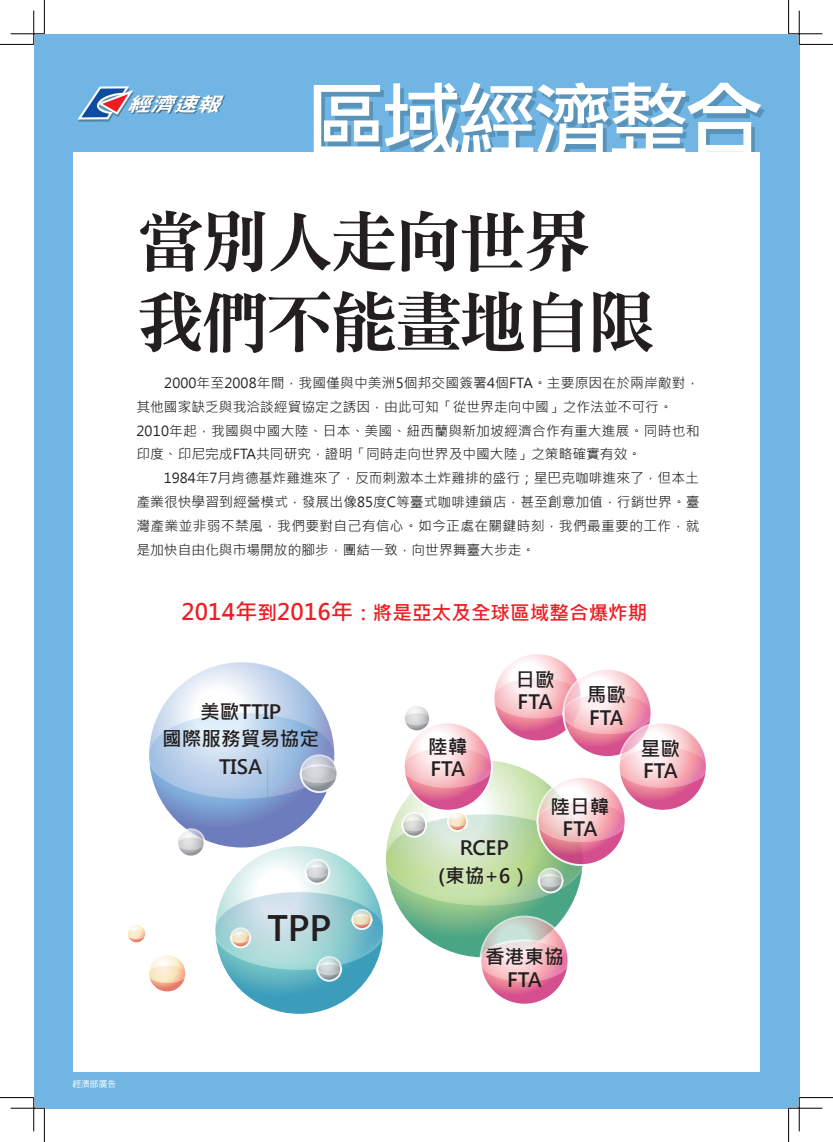
<style>
.page{position:relative;width:833px;height:1142px;background:#fff}
.page>*{position:absolute;margin:0;border:0;box-sizing:border-box;transform-origin:0 0}
.t1{font:80.38px "DF Li Hei Std W5";letter-spacing:-.05em;color:#fff}
.t2{font:67.12px/80.5px "DF Ming Std W9";letter-spacing:-.05em;color:#231f20}
.t3{font:700 34.5px "Microsoft Jheng Hei";color:#231f20}
.t4{font:700 19.62px/22.5px "Microsoft Jheng Hei";color:#231f20;text-align:center}
.t5{font:700 19.62px "Microsoft Jheng Hei";color:#ee1d23}
.t6{font:italic 19.5px "DF Hei Std W9";color:#fff;scale:1.19 1}
.t7{font:13.75px/23.8px "Microsoft Jheng Hei";letter-spacing:.005em;color:#231f20}
.t8{font:8.75px "DF Hei Std W5";color:#fff}
.s1{font-size:22.5px}
</style>
<div class="page">
<div style="left:34px;top:34px;width:765px;height:1073px;background:#70b5e3"></div>
<svg style="left:77px;top:86px;width:57px;height:36px"></svg>
<div style="left:73px;top:152px;width:686px;height:919px;background:#fff"></div>
<svg style="left:148px;top:661px;width:187px;height:187px"></svg>
<svg style="left:493px;top:653px;width:88px;height:88px"></svg>
<svg style="left:563px;top:668px;width:88px;height:88px"></svg>
<svg style="left:128px;top:697px;width:578px;height:317px"></svg>
<svg style="left:539px;top:868px;width:23px;height:24px"></svg>
<div style="left:538px;top:867px;width:25px;height:26px;border:2px solid #fff;border-radius:50%"></div>
<hr style="left:798px;top:11px;width:2px;height:33px;background:#fff">
<hr style="left:798px;top:1097px;width:2px;height:33px;background:#fff">
<hr style="left:0;top:44px;width:34px;height:1px;background:#000">
<hr style="left:799px;top:44px;width:34px;height:1px;background:#000">
<hr style="left:0;top:1097px;width:34px;height:1px;background:#000">
<hr style="left:799px;top:1097px;width:34px;height:1px;background:#000">
<hr style="left:44px;top:0;width:1px;height:34px;background:#000">
<hr style="left:44px;top:1107px;width:1px;height:34px;background:#000">
<hr style="left:788px;top:0;width:1px;height:34px;background:#000">
<hr style="left:788px;top:1107px;width:1px;height:34px;background:#000">
<hr style="left:11px;top:34px;width:33px;height:1px;background:#000">
<hr style="left:788px;top:34px;width:34px;height:1px;background:#000">
<hr style="left:11px;top:1107px;width:33px;height:1px;background:#000">
<hr style="left:788px;top:1107px;width:34px;height:1px;background:#000">
<hr style="left:34px;top:11px;width:1px;height:33px;background:#000">
<hr style="left:34px;top:1097px;width:1px;height:33px;background:#000">
<hr style="left:799px;top:11px;width:1px;height:33px;background:#000">
<hr style="left:799px;top:1097px;width:1px;height:33px;background:#000">
<h3 class="t6" style="left:127px;top:93px;width:86px">經濟速報</h3>
<h1 class="t1" style="left:306px;top:76px;width:460px">區域經濟整合</h1>
<h2 class="t2" style="left:136px;top:200px;width:521px">當別人走向世界我們不能畫地自限</h2>
<p class="t7" style="left:136px;top:371px;width:565px">　　2000年至2008年間，我國僅與中美洲5個邦交國簽署4個FTA。主要原因在於兩岸敵對，其他國家缺乏與我洽談經貿協定之誘因，由此可知「從世界走向中國」之作法並不可行。2010年起，我國與中國大陸、日本、美國、紐西蘭與新加坡經濟合作有重大進展。同時也和印度、印尼完成FTA共同研究，證明「同時走向世界及中國大陸」之策略確實有效。<br>　　1984年7月肯德基炸雞進來了，反而刺激本土炸雞排的盛行；星巴克咖啡進來了，但本土產業很快學習到經營模式，發展出像85度C等臺式咖啡連鎖店，甚至創意加值，行銷世界。臺灣產業並非弱不禁風，我們要對自己有信心。如今正處在關鍵時刻，我們最重要的工作，就是加快自由化與市場開放的腳步，團結一致，向世界舞臺大步走。</p>
<h3 class="t5" style="left:181px;top:600px;width:467px"><span class="s1">2014年</span>到<span class="s1">2016年</span>：將是亞太及全球區域整合爆炸期</h3>
<h3 class="t4" style="left:162px;top:697px;width:158px;line-height:27.5px">美歐TTIP<br>國際服務貿易協定<br>TISA</h3>
<h3 class="t3" style="left:267px;top:906px;width:65px">TPP</h3>
<h3 class="t4" style="left:428px;top:735px;width:41px;text-align:left">陸韓<br>FTA</h3>
<h3 class="t4" style="left:515px;top:668px;width:41px;text-align:left">日歐<br>FTA</h3>
<h3 class="t4" style="left:587px;top:683px;width:41px;text-align:left">馬歐<br>FTA</h3>
<h3 class="t4" style="left:551px;top:795px;width:60px">陸日韓<br>FTA</h3>
<h3 class="t4" style="left:438px;top:833px;width:94px;line-height:27.5px">RCEP<br>(東協+6）</h3>
<h3 class="t4" style="left:641px;top:737px;width:41px;text-align:left">星歐<br>FTA</h3>
<h3 class="t4" style="left:485px;top:945px;width:80px">香港東協<br>FTA</h3>
<p class="t8" style="left:72px;top:1078px;width:45px">經濟部廣告</p>
</div>
